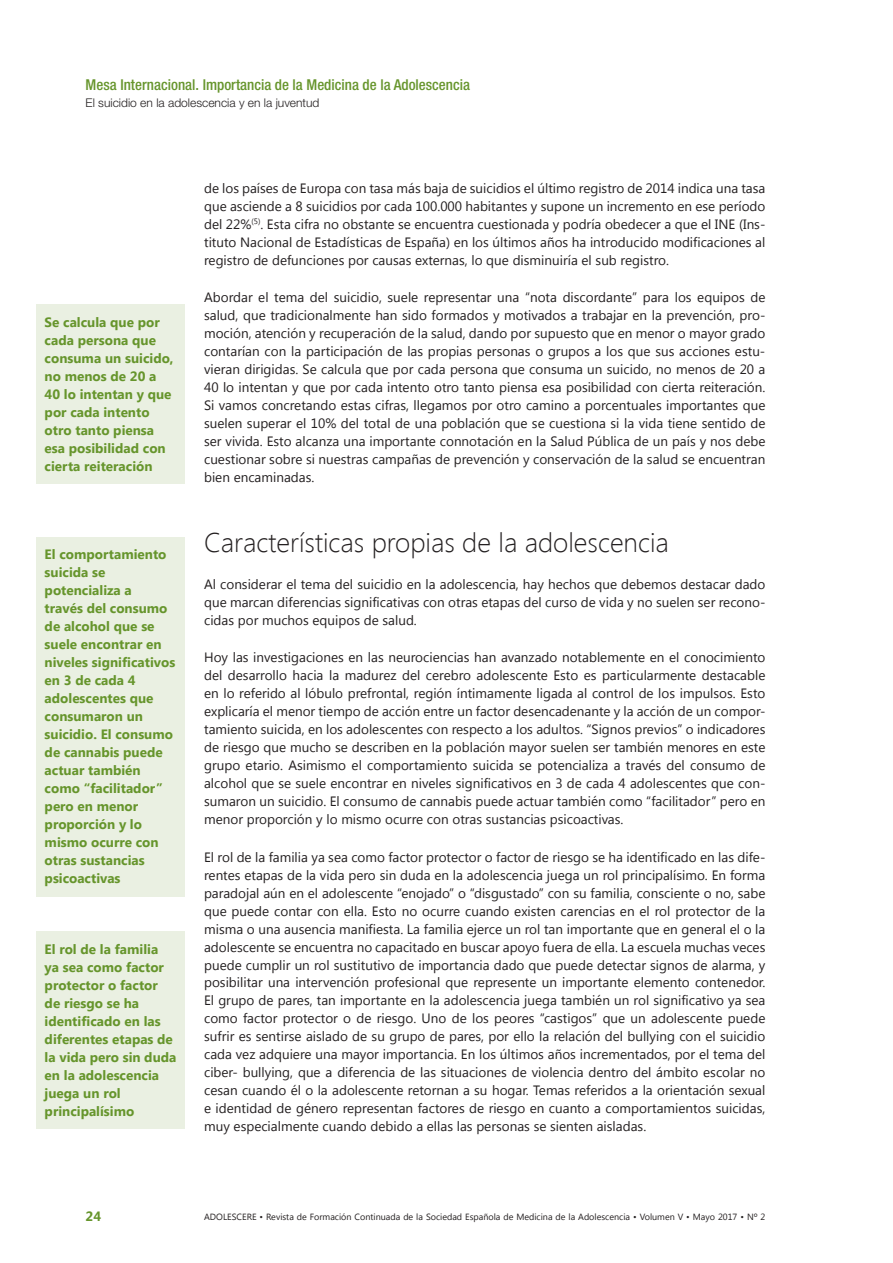
<style>
.page{position:relative;width:893px;height:1263px;background:#fff}
.page>*{position:absolute;margin:0;border:0;box-sizing:border-box;transform-origin:0 0}
.t1{font:300 27px "Segoe UI";color:#231f20}
.t2{font:500 condensed 15px "Helvetica Neue LT Std";color:#66952c}
.t3{font:13.5px/18px "Segoe UI";color:#231f20;text-align:justify}
.t4{font:700 13.5px/18px "Segoe UI";color:#66952c}
.t5{font:300 12px "Helvetica Neue LT Std";color:#231f20}
.t6{font:9px "Segoe UI";color:#231f20}
</style>
<div class="page">
<div style="left:36px;top:304px;width:149px;height:179px;background:#eaf0e2"></div>
<div style="left:36px;top:537px;width:149px;height:359px;background:#eaf0e2"></div>
<div style="left:36px;top:932px;width:149px;height:197px;background:#eaf0e2"></div>
<p class="t2" style="left:86px;top:76px;width:386px">Mesa Internacional. Importancia de la Medicina de la Adolescencia</p>
<p class="t5" style="left:86px;top:95px;width:235px">El suicidio en la adolescencia y en la juventud</p>
<p class="t4" style="left:45px;top:312px;width:130px">Se calcula que por cada persona que consuma un suicido, no menos de 20 a<br>40 lo intentan y que por cada intento otro tanto piensa esa posibilidad con cierta reiteración</p>
<p class="t4" style="left:45px;top:545px;width:132px">El comportamiento suicida se potencializa a<br>través del consumo de alcohol que se suele encontrar en niveles significativos en 3 de cada 4 adolescentes que consumaron un suicidio. El consumo de cannabis puede actuar también como “facilitador” pero en menor proporción y lo mismo ocurre con otras sustancias psicoactivas</p>
<p class="t4" style="left:45px;top:940px;width:133px">El rol de la familia<br>ya sea como factor protector o factor de riesgo se ha identificado en las diferentes etapas de la vida pero sin duda en la adolescencia juega un rol principalísimo</p>
<p class="t3" style="left:204px;top:178px;width:563px">de los países de Europa con tasa más baja de suicidios el último registro de 2014 indica una tasa que asciende a 8 suicidios por cada 100.000 habitantes y supone un incremento en ese período del 22%<sup>(5)</sup>. Esta cifra no obstante se encuentra cuestionada y podría obedecer a que el INE (Ins&shy;tituto Nacional de Estadísticas de España) en los últimos años ha introducido modificaciones al registro de defunciones por causas externas, lo que disminuiría el sub registro.</p>
<p class="t3" style="left:204px;top:287px;width:563px">Abordar el tema del suicidio, suele representar una “nota discordante” para los equipos de salud, que tradicionalmente han sido formados y motivados a trabajar en la prevención, pro&shy;moción, atención y recuperación de la salud, dando por supuesto que en menor o mayor grado contarían con la participación de las propias personas o grupos a los que sus acciones estu&shy;vieran dirigidas. Se calcula que por cada persona que consuma un suicido, no menos de 20 a 40 lo intentan y que por cada intento otro tanto piensa esa posibilidad con cierta reiteración.<br>Si vamos concretando estas cifras, llegamos por otro camino a porcentuales importantes que suelen superar el 10% del total de una población que se cuestiona si la vida tiene sentido de ser vivida. Esto alcanza una importante connotación en la Salud Pública de un país y nos debe cuestionar sobre si nuestras campañas de prevención y conservación de la salud se encuentran bien encaminadas.</p>
<h1 class="t1" style="left:204px;top:524px;width:466px">Características propias de la adolescencia</h1>
<p class="t3" style="left:204px;top:575px;width:563px">Al considerar el tema del suicidio en la adolescencia, hay hechos que debemos destacar dado que marcan diferencias significativas con otras etapas del curso de vida y no suelen ser recono&shy;cidas por muchos equipos de salud.</p>
<p class="t3" style="left:204px;top:648px;width:563px">Hoy las investigaciones en las neurociencias han avanzado notablemente en el conocimiento del desarrollo hacia la madurez del cerebro adolescente Esto es particularmente destacable en lo referido al lóbulo prefrontal, región íntimamente ligada al control de los impulsos. Esto explicaría el menor tiempo de acción entre un factor desencadenante y la acción de un compor&shy;tamiento suicida, en los adolescentes con respecto a los adultos. “Signos previos” o indicadores de riesgo que mucho se describen en la población mayor suelen ser también menores en este grupo etario. Asimismo el comportamiento suicida se potencializa a través del consumo de alcohol que se suele encontrar en niveles significativos en 3 de cada 4 adolescentes que con&shy;sumaron un suicidio. El consumo de cannabis puede actuar también como “facilitador” pero en menor proporción y lo mismo ocurre con otras sustancias psicoactivas.</p>
<p class="t3" style="left:204px;top:847px;width:563px">El rol de la familia ya sea como factor protector o factor de riesgo se ha identificado en las dife&shy;rentes etapas de la vida pero sin duda en la adolescencia juega un rol principalísimo. En forma paradojal aún en el adolescente “enojado” o “disgustado” con su familia, consciente o no, sabe que puede contar con ella. Esto no ocurre cuando existen carencias en el rol protector de la misma o una ausencia manifiesta. La familia ejerce un rol tan importante que en general el o la adolescente se encuentra no capacitado en buscar apoyo fuera de ella. La escuela muchas veces puede cumplir un rol sustitutivo de importancia dado que puede detectar signos de alarma, y posibilitar una intervención profesional que represente un importante elemento contenedor.<br>El grupo de pares, tan importante en la adolescencia juega también un rol significativo ya sea como factor protector o de riesgo. Uno de los peores “castigos” que un adolescente puede sufrir es sentirse aislado de su grupo de pares, por ello la relación del bullying con el suicidio cada vez adquiere una mayor importancia. En los últimos años incrementados, por el tema del ciber- bullying, que a diferencia de las situaciones de violencia dentro del ámbito escolar no cesan cuando él o la adolescente retornan a su hogar. Temas referidos a la orientación sexual e identidad de género representan factores de riesgo en cuanto a comportamientos suicidas, muy especialmente cuando debido a ellas las personas se sienten aisladas.</p>
<p class="t4" style="left:86px;top:1206px;width:17px">24</p>
<p class="t6" style="left:204px;top:1211px;width:563px">ADOLESCERE • Revista de Formación Continuada de la Sociedad Española de Medicina de la Adolescencia • Volumen V • Mayo 2017 • Nº 2</p>
</div>
